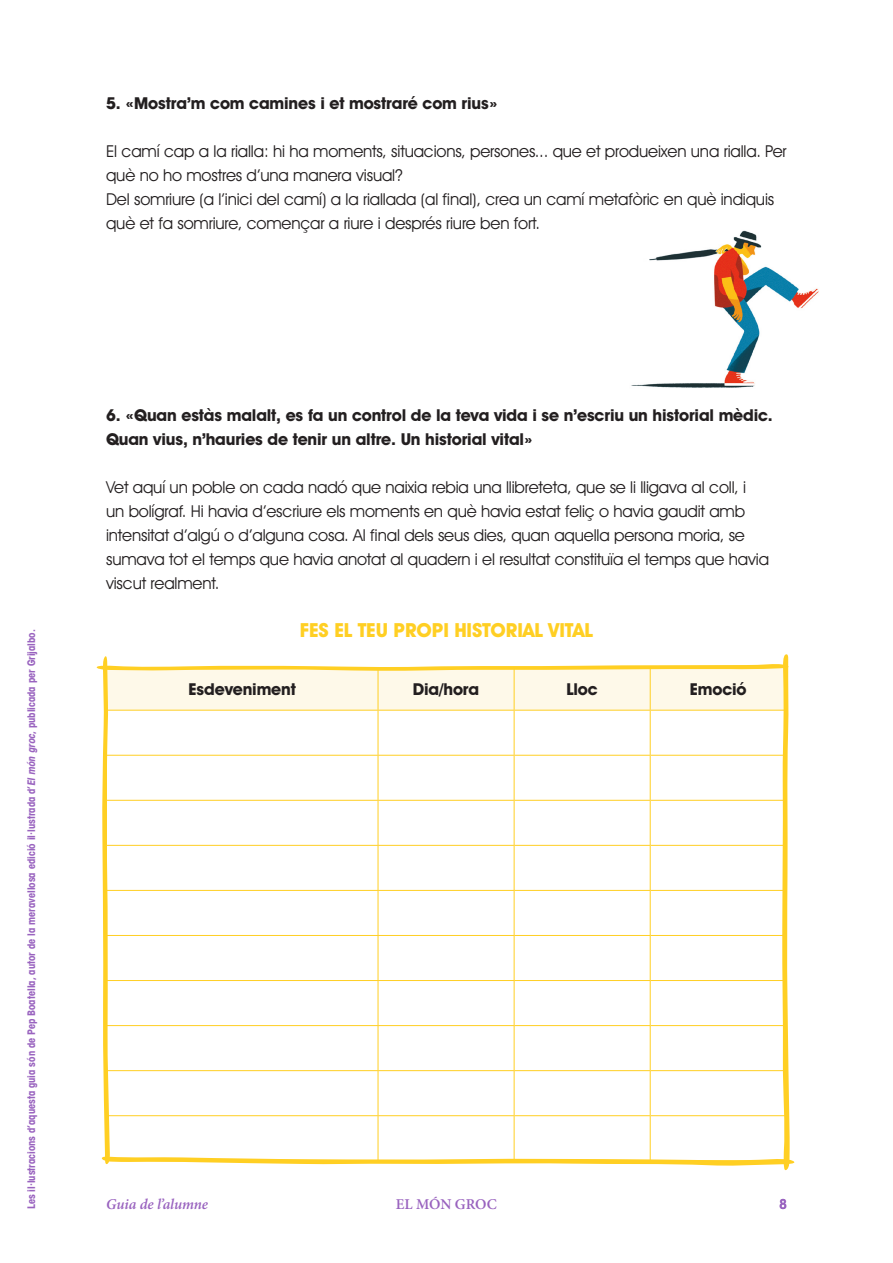
<style>
.page{position:relative;width:893px;height:1263px;background:#fff}
.page>*{position:absolute;margin:0;border:0;box-sizing:border-box;transform-origin:0 0}
.text_13_17{font:700 19.5px "Avant Garde IT Cby BT";letter-spacing:-.01em;color:#ffcf23}
.text_13_17-2{font:16.5px/24px "Avant Garde IT Cby BT";letter-spacing:-.01em;color:#231f20}
.text_13_17-3{font:700 16.5px/24px "Avant Garde IT Cby BT";letter-spacing:-.01em;color:#231f20}
.t1{font:italic 600 15px "Minion Pro";letter-spacing:-.01em;color:#9963bf}
.t2{font:600 15px "Minion Pro";letter-spacing:-.005em;color:#9963bf}
.t3{font:600 condensed 13.5px "ITC Avant Garde Std";color:#9963bf}
.t4{font:700 condensed 10.5px "Avant Garde IT Cby BT";color:#9963bf}
.s1{font-style:italic}
</style>
<div class="page">
<img style="left:631px;top:230px;width:188px;height:158px">
<svg style="left:96px;top:654px;width:699px;height:517px"></svg>
<p class="text_13_17-3" style="left:106px;top:91px;width:393px">5. «Mostra’m com camines i et mostraré com rius»</p>
<p class="text_13_17-2" style="left:106px;top:139px;width:682px">El camí cap a la rialla: hi ha moments, situacions, persones... que et produeixen una rialla. Per què no ho mostres d’una manera visual?</p>
<p class="text_13_17-2" style="left:106px;top:187px;width:670px">Del somriure (a l’inici del camí) a la riallada (al final), crea un camí metafòric en què indiquis què et fa somriure, començar a riure i després riure ben fort.</p>
<p class="t4" style="left:25px;top:1209px;width:581px;rotate:-90deg">Les il·lustracions d’aquesta guia són de Pep Boatella, autor de la meravellosa edició il·lustrada d’<span class="s1">El món groc</span>, publicada per Grijalbo.</p>
<p class="text_13_17-3" style="left:106px;top:403px;width:668px">6. «Quan estàs malalt, es fa un control de la teva vida i se n’escriu un historial mèdic.<br>Quan vius, n’hauries de tenir un altre. Un historial vital»</p>
<p class="text_13_17-2" style="left:106px;top:475px;width:664px">Vet aquí un poble on cada nadó que naixia rebia una llibreteta, que se li lligava al coll, i<br>un bolígraf. Hi havia d’escriure els moments en què havia estat feliç o havia gaudit amb intensitat d’algú o d’alguna cosa. Al final dels seus dies, quan aquella persona moria, se sumava tot el temps que havia anotat al quadern i el resultat constituïa el temps que havia viscut realment.</p>
<p class="text_13_17" style="left:300px;top:618px;width:295px">FES EL TEU PROPI HISTORIAL VITAL</p>
<p class="text_13_17-3" style="left:189px;top:677px;width:109px">Esdeveniment</p>
<p class="text_13_17-3" style="left:413px;top:677px;width:68px">Dia/hora</p>
<p class="text_13_17-3" style="left:566px;top:677px;width:33px">Lloc</p>
<p class="text_13_17-3" style="left:690px;top:677px;width:58px">Emoció</p>
<p class="t1" style="left:106px;top:1195px;width:103px">Guia de l’alumne</p>
<p class="t2" style="left:396px;top:1195px;width:103px">EL MÓN GROC</p>
<p class="t3" style="left:779px;top:1196px;width:9px">8</p>
</div>
